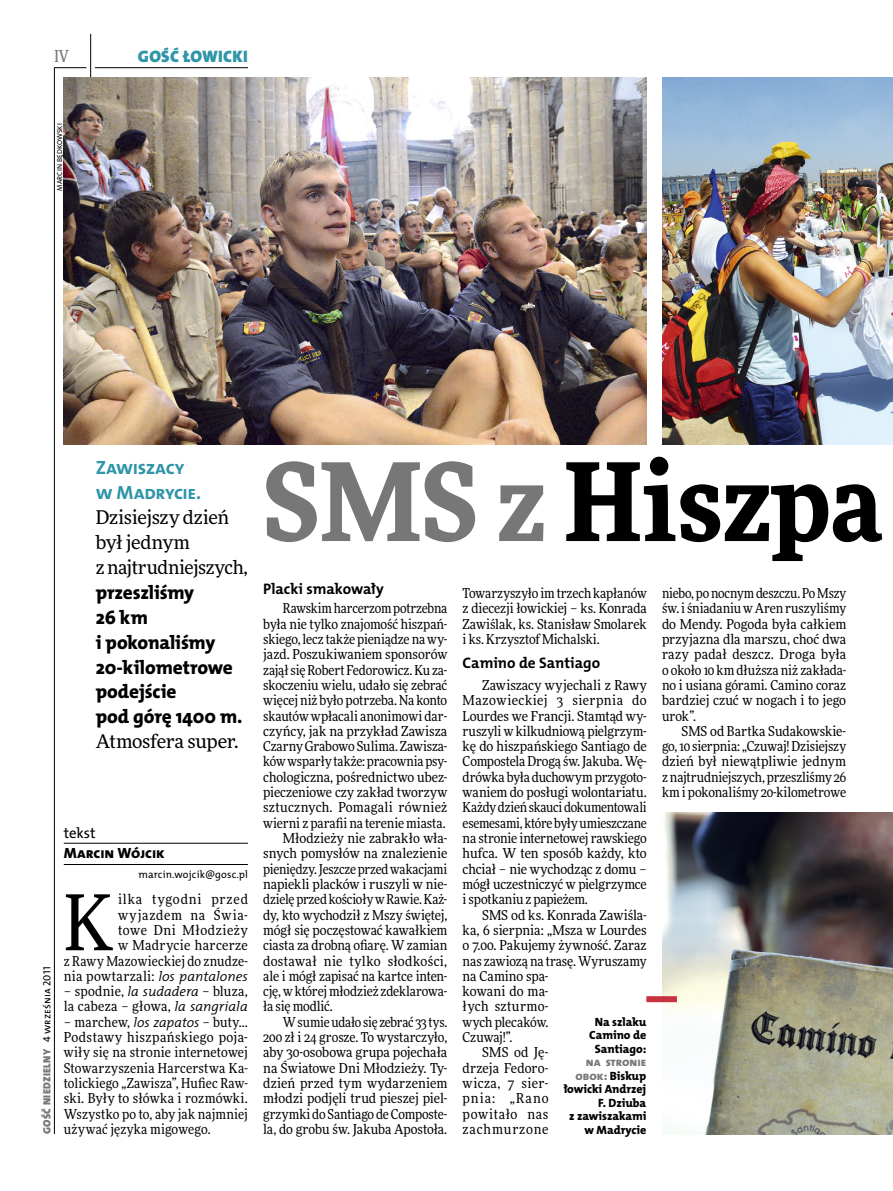
<style>
.page{position:relative;width:893px;height:1191px;background:#fff}
.page>*{position:absolute;margin:0;border:0;box-sizing:border-box;transform-origin:0 0}
.t1{font:900 108px "Freeday Narrow";color:#000}
.t2{font:76.95px "Freeday Narrow News";color:#000}
.t3{font:19.35px/24.9px "The Mix HP8 Ex Bld";letter-spacing:-.01em;color:#000}
.t4{font:19.35px/24.9px "The Mix HP7 Bld";letter-spacing:-.02em;color:#2f95a8}
.t5{font:18.9px/24.9px "Freeday News";letter-spacing:-.02em;color:#000}
.t6{font:16.65px "The Mix HP9 Blk";letter-spacing:.02em;color:#2f95a8}
.t7{font:500 16.5px "Freeday Narrow";color:#777778;scale:.9 1}
.t8{font:15.3px "The Mix HP7 Bld";color:#000}
.t9{font:14.85px "The Mix HP8 Ex Bld";color:#000}
.t10{font:14.85px "The Mix HP5 Plain";letter-spacing:-.005em;color:#000}
.t11{font:13.65px/15.3px "Freeday Narrow News";color:#000;text-align:justify}
.t12{font:13.65px/15.3px "Freeday Narrow News";letter-spacing:.035em;color:#000;text-align:right}
.t13{font:13.65px/15.3px "Freeday Narrow News";letter-spacing:.02em;color:#000}
.t14{font:13.65px "Freeday Narrow News";letter-spacing:.025em;color:#000}
.t15{font:13.65px "Freeday Narrow News";letter-spacing:.05em;color:#000}
.t16{font:13.65px "Freeday Narrow News";letter-spacing:.055em;color:#000}
.t17{font:13.65px "Freeday Narrow News";letter-spacing:.075em;color:#000}
.t18{font:12px/13.5px "The Mix HP8 Ex Bld";letter-spacing:-.005em;color:#000;text-align:center}
.t19{font:10.5px "The Mix HP9 Blk";letter-spacing:.025em;color:#777778}
.t20{font:10.5px "The Mix HP5 Plain";letter-spacing:.005em;color:#000}
.t21{font:7.2px "The Mix HP5 Plain";letter-spacing:.015em;color:#000}
.s1{font-family:"The Mix HP5 Plain";color:#000}
.s2{font-family:"The Mix HP4 Se Lig IT"}
.s3{color:#777778}
</style>
<div class="page">
<hr style="left:54px;top:67px;width:1px;height:1067px;background:#000">
<hr style="left:90px;top:34px;width:1px;height:43px;background:#000">
<hr style="left:54px;top:67px;width:32px;height:1px;background:#000">
<hr style="left:95px;top:67px;width:153px;height:1px;background:#000">
<img style="left:64px;top:77px;width:583px;height:368px">
<img style="left:662px;top:812px;width:231px;height:322px">
<img style="left:662px;top:77px;width:231px;height:368px">
<hr style="left:64px;top:843px;width:184px;height:1px;background:#000">
<hr style="left:64px;top:864px;width:184px;height:1px;background:#000">
<div style="left:646px;top:996px;width:31px;height:6px;background:#c93241"></div>
<p class="t7" style="left:54px;top:46px;width:17px">IV</p>
<p class="t21" style="left:55px;top:191px;width:69px;rotate:-90deg">Marcin Będkowski</p>
<p class="t6" style="left:138px;top:46px;width:111px">GOŚĆ ŁOWICKI</p>
<h3 class="t4" style="left:96px;top:455px;width:107px">Zawiszacy w Madrycie.</h3>
<h3 class="t5" style="left:96px;top:504px;width:154px">Dzisiejszy dzień był jednym<br>z najtrudniejszych,</h3>
<h3 class="t3" style="left:96px;top:580px;width:148px">przeszliśmy<br>26 km<br>i pokonaliśmy<br>20-kilometrowe podejście<br>pod górę 1400 m.</h3>
<h3 class="t5" style="left:96px;top:728px;width:144px">Atmosfera super.</h3>
<p class="t19" style="left:40px;top:1134px;width:169px;rotate:-90deg">GOŚĆ NIEDZIELNY <span class="s1">4 września 2011</span></p>
<p class="t10" style="left:64px;top:824px;width:33px">tekst</p>
<p class="t9" style="left:64px;top:843px;width:103px">Marcin Wójcik</p>
<p class="t20" style="left:139px;top:867px;width:111px">marcin.wojcik@gosc.pl</p>
<p class="t12" style="left:64px;top:891px;width:186px">ilka tygodni przed wyjazdem na Świa-<br>towe Dni Młodzieży<br>w Madrycie harcerze<br>z Rawy Mazowieckiej do znudze&shy;nia powtarzali: <span class="s2">los pantalones</span></p>
<p class="t13" style="left:64px;top:983px;width:186px">– spodnie, <span class="s2">la sudadera</span> – bluza, la cabeza – głowa, <span class="s2">la sangriala</span></p>
<p class="t11" style="left:64px;top:1014px;width:186px">– marchew, <span class="s2">los zapatos</span> – buty...<br>Podstawy hiszpańskiego poja&shy;wiły się na stronie internetowej Stowarzyszenia Harcerstwa Ka&shy;tolickiego „Zawisza”, Hufiec Raw&shy;ski. Były to słówka i rozmówki.<br>Wszystko po to, aby jak najmniej używać języka migowego.</p>
<h2 class="t2" style="left:64px;top:875px;width:51px">K</h2>
<h1 class="t1" style="left:263px;top:431px;width:621px"><span class="s3">SMS z</span> Hiszpa</h1>
<p class="t8" style="left:263px;top:579px;width:122px">Placki smakowały</p>
<p class="t11" style="left:283px;top:600px;width:166px">Rawskim harcerzom potrzebna</p>
<p class="t11" style="left:263px;top:616px;width:186px">była nie tylko znajomość hiszpań-</p>
<p class="t11" style="left:263px;top:631px;width:186px">skiego, lecz także pieniądze na wy-</p>
<p class="t11" style="left:263px;top:646px;width:186px">jazd. Poszukiwaniem sponsorów</p>
<p class="t11" style="left:263px;top:662px;width:186px">zajął się Robert Fedorowicz. Ku za-</p>
<p class="t11" style="left:263px;top:677px;width:186px">skoczeniu wielu, udało się zebrać</p>
<p class="t11" style="left:263px;top:692px;width:186px">więcej niż było potrzeba. Na konto</p>
<p class="t11" style="left:263px;top:708px;width:186px">skautów wpłacali anonimowi dar-</p>
<p class="t11" style="left:263px;top:723px;width:186px">czyńcy, jak na przykład Zawisza</p>
<p class="t11" style="left:263px;top:738px;width:186px">Czarny Grabowo Sulima. Zawisza-</p>
<p class="t11" style="left:263px;top:754px;width:186px">ków wsparły także: pracownia psy-</p>
<p class="t11" style="left:263px;top:769px;width:186px">chologiczna, pośrednictwo ubez-</p>
<p class="t11" style="left:263px;top:784px;width:186px">pieczeniowe czy zakład tworzyw</p>
<p class="t11" style="left:263px;top:799px;width:186px">sztucznych. Pomagali również</p>
<p class="t11" style="left:263px;top:815px;width:184px">wierni z parafii na terenie miasta.</p>
<p class="t11" style="left:283px;top:830px;width:166px">Młodzieży nie zabrakło wła-</p>
<p class="t11" style="left:263px;top:845px;width:186px">snych pomysłów na znalezienie</p>
<p class="t11" style="left:263px;top:861px;width:186px">pieniędzy. Jeszcze przed wakacjami</p>
<p class="t11" style="left:263px;top:876px;width:186px">napiekli placków i ruszyli w nie-</p>
<p class="t11" style="left:263px;top:891px;width:186px">dzielę przed kościoły w Rawie. Każ-</p>
<p class="t11" style="left:263px;top:907px;width:186px">dy, kto wychodził z Mszy świętej,</p>
<p class="t11" style="left:263px;top:922px;width:186px">mógł się poczęstować kawałkiem</p>
<p class="t11" style="left:263px;top:937px;width:186px">ciasta za drobną ofiarę. W zamian</p>
<p class="t14" style="left:263px;top:952px;width:186px">dostawał nie tylko słodkości,</p>
<p class="t11" style="left:263px;top:968px;width:186px">ale i mógł zapisać na kartce inten-</p>
<p class="t11" style="left:263px;top:983px;width:186px">cję, w której młodzież zdeklarowa-</p>
<p class="t11" style="left:263px;top:998px;width:71px">ła się modlić.</p>
<p class="t11" style="left:283px;top:1014px;width:166px">W sumie udało się zebrać 33 tys.</p>
<p class="t11" style="left:263px;top:1029px;width:186px">200 zł i 24 grosze. To wystarczyło,</p>
<p class="t11" style="left:263px;top:1044px;width:186px">aby 30-osobowa grupa pojechała</p>
<p class="t11" style="left:263px;top:1060px;width:186px">na Światowe Dni Młodzieży. Ty-</p>
<p class="t11" style="left:263px;top:1075px;width:186px">dzień przed tym wydarzeniem</p>
<p class="t11" style="left:263px;top:1090px;width:186px">młodzi podjęli trud pieszej piel-</p>
<p class="t11" style="left:263px;top:1106px;width:186px">grzymki do Santiago de Composte-</p>
<p class="t11" style="left:263px;top:1121px;width:186px">la, do grobu św. Jakuba Apostoła.</p>
<p class="t11" style="left:463px;top:585px;width:186px">Towarzyszyło im trzech kapłanów z diecezji łowickiej – ks. Konrada Zawiślak, ks. Stanisław Smolarek i ks. Krzysztof Michalski.</p>
<p class="t8" style="left:463px;top:653px;width:139px">Camino de Santiago</p>
<p class="t11" style="left:463px;top:677px;width:186px;text-indent:20px">Zawiszacy wyjechali z Rawy Mazowieckiej 3 sierpnia do Lourdes we Francji. Stamtąd wy&shy;ruszyli w kilkudniową pielgrzym&shy;kę do hiszpańskiego Santiago de Compostela Drogą św. Jakuba. Wę&shy;drówka była duchowym przygoto&shy;waniem do posługi wolontariatu.<br>Każdy dzień skauci dokumentowali esemesami, które były umieszczane na stronie internetowej rawskiego hufca. W ten sposób każdy, kto chciał – nie wychodząc z domu – mógł uczestniczyć w pielgrzymce i spotkaniu z papieżem.</p>
<p class="t11" style="left:482px;top:907px;width:166px">SMS od ks. Konrada Zawiśla-</p>
<p class="t11" style="left:463px;top:922px;width:186px">ka, 6 sierpnia: „Msza w Lourdes</p>
<p class="t11" style="left:463px;top:937px;width:186px">o 7.00. Pakujemy żywność. Zaraz</p>
<p class="t11" style="left:463px;top:953px;width:186px">nas zawiozą na trasę. Wyruszamy</p>
<p class="t11" style="left:463px;top:968px;width:87px">na Camino spa-</p>
<p class="t11" style="left:463px;top:983px;width:87px">kowani do ma-</p>
<p class="t14" style="left:463px;top:998px;width:87px">łych szturmo-</p>
<p class="t11" style="left:463px;top:1014px;width:87px">wych plecaków.</p>
<p class="t11" style="left:463px;top:1029px;width:51px">Czuwaj!”.</p>
<p class="t11" style="left:482px;top:1044px;width:68px">SMS od Ję-</p>
<p class="t11" style="left:463px;top:1060px;width:87px">drzeja Fedoro-</p>
<p class="t14" style="left:463px;top:1074px;width:87px">wicza, 7 sier-</p>
<p class="t17" style="left:463px;top:1090px;width:87px">pnia: „Rano</p>
<p class="t15" style="left:463px;top:1105px;width:87px">powitało nas</p>
<p class="t16" style="left:463px;top:1120px;width:87px">zachmurzone</p>
<p class="t18" style="left:589px;top:1015px;width:59px">Na szlaku<br>Camino de<br>Santiago:</p>
<p class="t18" style="left:564px;top:1055px;width:84px;text-align:right"><span class="s3">na stronie obok:</span> Biskup łowicki Andrzej<br>F. Dziuba<br>z zawiszakami w Madrycie</p>
<p class="t11" style="left:662px;top:585px;width:186px">niebo, po nocnym deszczu. Po Mszy św. i śniadaniu w Aren ruszyliśmy do Mendy. Pogoda była całkiem przyjazna dla marszu, choć dwa razy padał deszcz. Droga była o około 10 km dłuższa niż zakłada&shy;no i usiana górami. Camino coraz bardziej czuć w nogach i to jego urok”.</p>
<p class="t11" style="left:662px;top:723px;width:186px;text-indent:20px">SMS od Bartka Sudakowskie&shy;go, 10 sierpnia: „Czuwaj! Dzisiejszy dzień był niewątpliwie jednym z najtrudniejszych, przeszliśmy 26 km i pokonaliśmy 20-kilometrowe</p>
</div>
